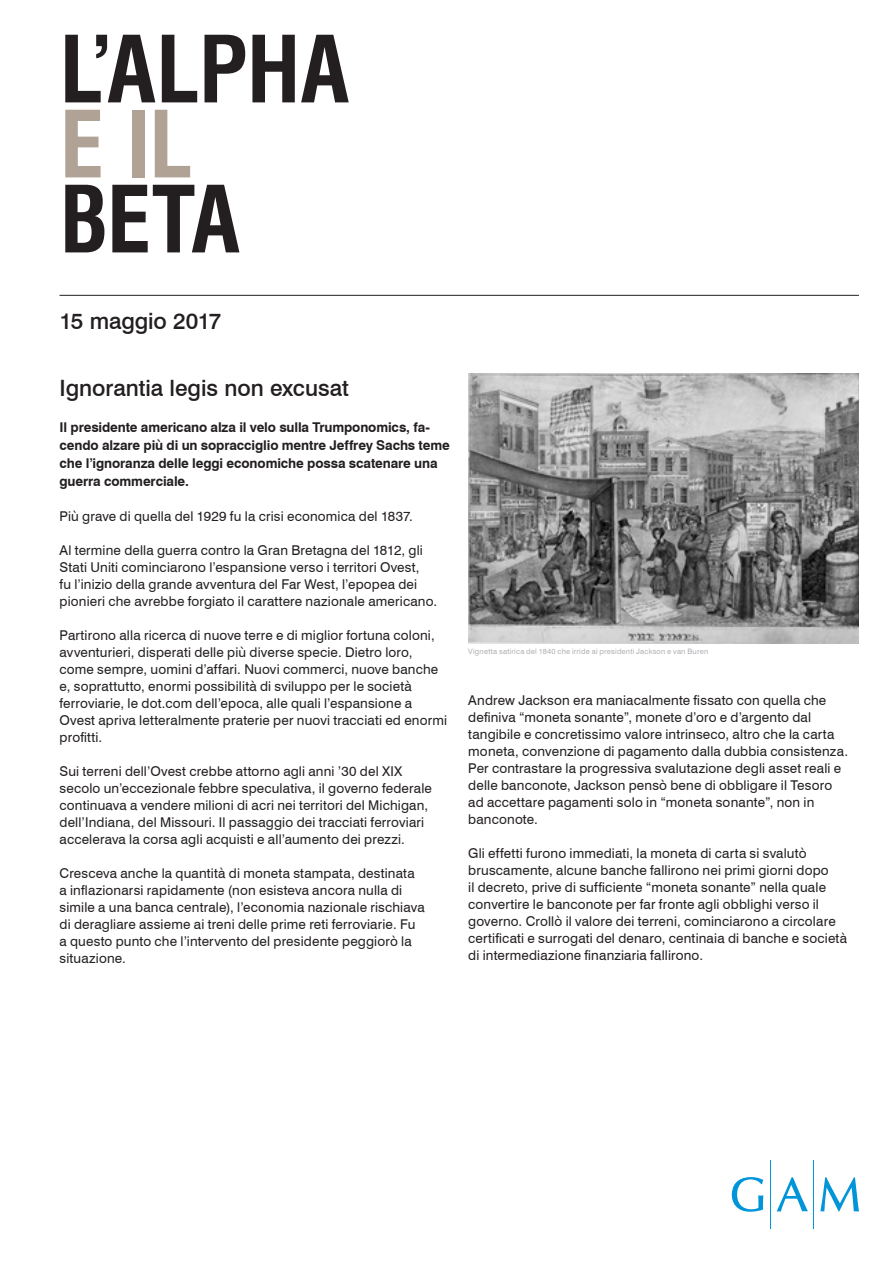
<style>
.page{position:relative;width:893px;height:1263px;background:#fff}
.page>*{position:absolute;margin:0;border:0;box-sizing:border-box;transform-origin:0 0}
._94pt___32mm{font:700 condensed 90px/75px "Swiss 721 BT";letter-spacing:-.015em;color:#231f20}
._15pt___6mm___8mm_pa{font:500 22.5px "Swiss 721 BT";letter-spacing:-.005em;color:#231f20}
.Footnotes_-_5pt___6{font:13.5px/17px "Swiss 721 BT";letter-spacing:.015em;color:#231f20}
.t1{font:700 13.5px/18px "Swiss 721 BT";letter-spacing:-.01em;color:#231f20}
.Footnotes_-_5pt___6-2{font:7.5px "Swiss 721 BT";letter-spacing:.025em;color:#b0b1b5}
.s1{color:#b0a295}
</style>
<div class="page">
<hr style="left:60px;top:295px;width:799px;height:1px;background:#231f20">
<svg style="left:732px;top:1177px;width:31px;height:35px"></svg>
<svg style="left:777px;top:1177px;width:31px;height:34px"></svg>
<svg style="left:820px;top:1177px;width:39px;height:34px"></svg>
<hr style="left:813px;top:1160px;width:1px;height:68px;background:#0095d9">
<hr style="left:770px;top:1160px;width:1px;height:68px;background:#0095d9">
<img style="left:468px;top:374px;width:391px;height:269px">
<p class="_94pt___32mm" style="left:60px;top:32px;width:292px">L’ALPHA<br><span class="s1">E IL<br></span>BETA</p>
<p class="_15pt___6mm___8mm_pa" style="left:60px;top:307px;width:163px">15 maggio 2017</p>
<p class="_15pt___6mm___8mm_pa" style="left:60px;top:374px;width:291px">Ignorantia legis non excusat</p>
<p class="t1" style="left:60px;top:418px;width:392px">Il presidente americano alza il velo sulla Trumponomics, fa&shy;cendo alzare più di un sopracciglio mentre Jeffrey Sachs teme che l’ignoranza delle leggi economiche possa scatenare una guerra commerciale.</p>
<p class="Footnotes_-_5pt___6" style="left:60px;top:508px;width:355px">Più grave di quella del 1929 fu la crisi economica del 1837.</p>
<p class="Footnotes_-_5pt___6" style="left:60px;top:542px;width:379px">Al termine della guerra contro la Gran Bretagna del 1812, gli Stati Uniti cominciarono l’espansione verso i territori Ovest,<br>fu l’inizio della grande avventura del Far West, l’epopea dei pionieri che avrebbe forgiato il carattere nazionale americano.</p>
<p class="Footnotes_-_5pt___6" style="left:60px;top:627px;width:389px">Partirono alla ricerca di nuove terre e di miglior fortuna coloni, avventurieri, disperati delle più diverse specie. Dietro loro, come sempre, uomini d’affari. Nuovi commerci, nuove banche e, soprattutto, enormi possibilità di sviluppo per le società ferroviarie, le dot.com dell’epoca, alle quali l’espansione a Ovest apriva letteralmente praterie per nuovi tracciati ed enormi profitti.</p>
<p class="Footnotes_-_5pt___6" style="left:60px;top:763px;width:374px">Sui terreni dell’Ovest crebbe attorno agli anni ’30 del XIX secolo un’eccezionale febbre speculativa, il governo federale continuava a vendere milioni di acri nei territori del Michigan, dell’Indiana, del Missouri. Il passaggio dei tracciati ferroviari accelerava la corsa agli acquisti e all’aumento dei prezzi.</p>
<p class="Footnotes_-_5pt___6" style="left:60px;top:865px;width:367px">Cresceva anche la quantità di moneta stampata, destinata a inflazionarsi rapidamente (non esisteva ancora nulla di simile a una banca centrale), l’economia nazionale rischiava di deragliare assieme ai treni delle prime reti ferroviarie. Fu a questo punto che l’intervento del presidente peggiorò la situazione.</p>
<p class="Footnotes_-_5pt___6-2" style="left:468px;top:647px;width:242px">Vignetta satirica del 1840 che irride ai presidenti Jackson e van Buren</p>
<p class="Footnotes_-_5pt___6" style="left:468px;top:691px;width:381px">Andrew Jackson era maniacalmente fissato con quella che definiva “moneta sonante”, monete d’oro e d’argento dal tangibile e concretissimo valore intrinseco, altro che la carta moneta, convenzione di pagamento dalla dubbia consistenza.<br>Per contrastare la progressiva svalutazione degli asset reali e delle banconote, Jackson pensò bene di obbligare il Tesoro ad accettare pagamenti solo in “moneta sonante”, non in banconote.</p>
<p class="Footnotes_-_5pt___6" style="left:468px;top:845px;width:380px">Gli effetti furono immediati, la moneta di carta si svalutò bruscamente, alcune banche fallirono nei primi giorni dopo<br>il decreto, prive di sufficiente “moneta sonante” nella quale convertire le banconote per far fronte agli obblighi verso il governo. Crollò il valore dei terreni, cominciarono a circolare certificati e surrogati del denaro, centinaia di banche e società di intermediazione finanziaria fallirono.</p>
</div>
